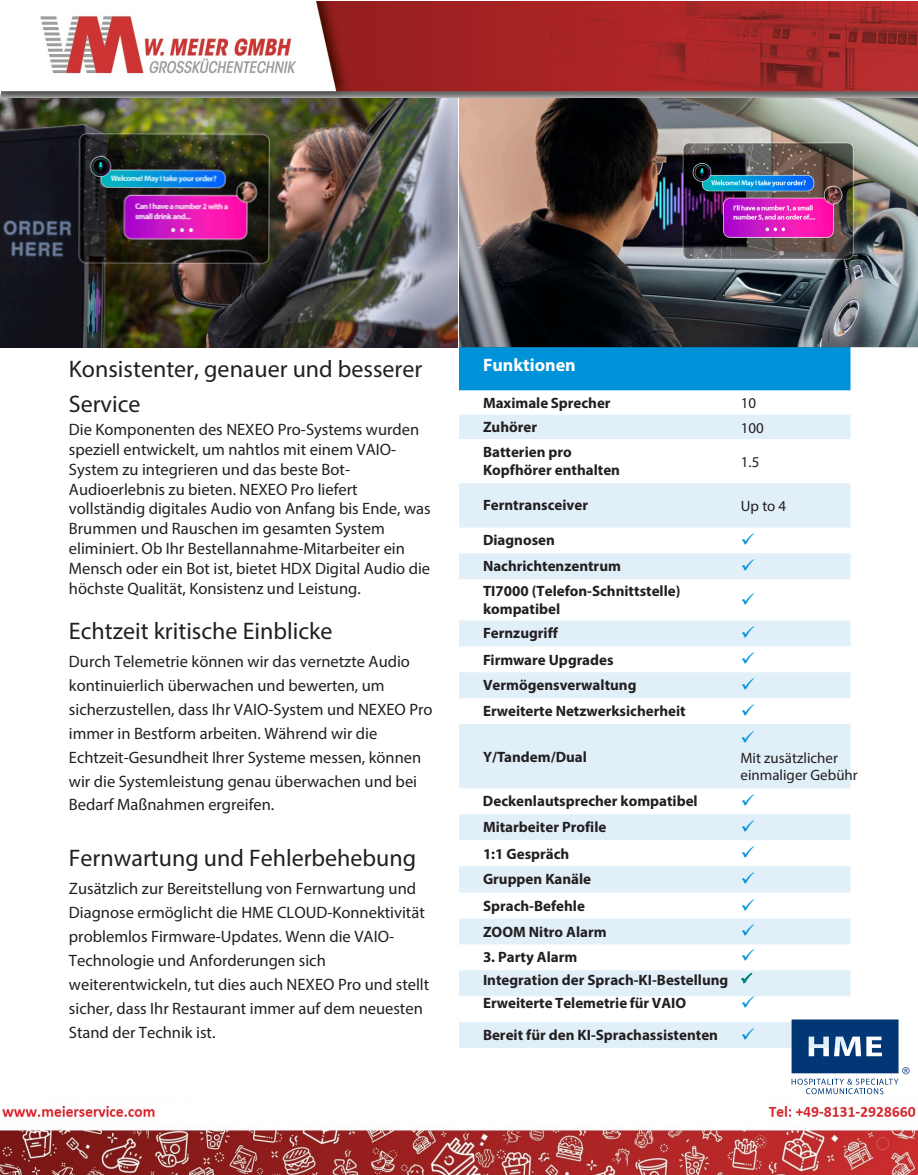
<style>
.page{position:relative;width:918px;height:1175px;background:#fff}
.page>*{position:absolute;margin:0;border:0;box-sizing:border-box;transform-origin:0 0}
.t1{font:24px/35px "Myriad Pro";color:#231f20}
.t2{font:700 18px "Myriad Pro";color:#fff}
.t3{font:16.5px/19.8px "Myriad Pro";color:#231f20}
.t4{font:700 15px/18px "Myriad Pro";color:#231f20}
.t5{font:15px/17.4px "Myriad Pro";color:#231f20}
.s1{color:#008080}
</style>
<div class="page">
<div style="left:459px;top:347px;width:391px;height:43px;background:#0092d8"></div>
<svg style="left:459px;top:415px;width:391px;height:633px;fill:#e1eff9"></svg>
<svg style="left:792px;top:1019px;width:118px;height:75px"></svg>
<img style="left:459px;top:98px;width:459px;height:249px">
<img style="left:0;top:94px;width:457px;height:253px">
<img style="left:0;top:1105px;width:918px;height:69px">
<img style="left:1px;top:1px;width:917px;height:97px">
<svg style="left:742px;top:533px;width:12px;height:12px"></svg>
<svg style="left:742px;top:559px;width:12px;height:12px"></svg>
<svg style="left:742px;top:593px;width:12px;height:11px"></svg>
<svg style="left:742px;top:626px;width:12px;height:12px"></svg>
<svg style="left:742px;top:652px;width:12px;height:12px"></svg>
<svg style="left:742px;top:678px;width:12px;height:12px"></svg>
<svg style="left:742px;top:704px;width:12px;height:12px"></svg>
<svg style="left:742px;top:731px;width:12px;height:11px"></svg>
<svg style="left:742px;top:794px;width:12px;height:12px"></svg>
<svg style="left:742px;top:820px;width:12px;height:12px"></svg>
<svg style="left:742px;top:846px;width:12px;height:12px"></svg>
<svg style="left:742px;top:872px;width:12px;height:12px"></svg>
<svg style="left:742px;top:898px;width:12px;height:12px"></svg>
<svg style="left:742px;top:924px;width:12px;height:12px"></svg>
<svg style="left:742px;top:949px;width:12px;height:11px"></svg>
<svg style="left:742px;top:995px;width:12px;height:12px"></svg>
<svg style="left:742px;top:1028px;width:12px;height:11px"></svg>
<p class="t1" style="left:69px;top:351px;width:355px">Konsistenter, genauer und besserer<br>Service</p>
<p class="t3" style="left:69px;top:419px;width:363px">Die Komponenten des NEXEO Pro-Systems wurden speziell entwickelt, um nahtlos mit einem VAIO-System zu integrieren und das beste Bot-Audioerlebnis zu bieten. NEXEO Pro liefert vollständig digitales Audio von Anfang bis Ende, was Brummen und Rauschen im gesamten System eliminiert. Ob Ihr Bestellannahme-Mitarbeiter ein Mensch oder ein Bot ist, bietet HDX Digital Audio die höchste Qualität, Konsistenz und Leistung.</p>
<p class="t1" style="left:69px;top:613px;width:265px">Echtzeit kritische Einblicke</p>
<p class="t3" style="left:69px;top:649px;width:365px;line-height:23.9px">Durch Telemetrie können wir das vernetzte Audio kontinuierlich überwachen und bewerten, um sicherzustellen, dass Ihr VAIO-System und NEXEO Pro immer in Bestform arbeiten. Während wir die Echtzeit-Gesundheit Ihrer Systeme messen, können wir die Systemleistung genau überwachen und bei Bedarf Maßnahmen ergreifen.</p>
<p class="t1" style="left:69px;top:840px;width:349px">Fernwartung und Fehlerbehebung</p>
<p class="t3" style="left:69px;top:876px;width:362px;line-height:24px">Zusätzlich zur Bereitstellung von Fernwartung und Diagnose ermöglicht die HME CLOUD-Konnektivität problemlos Firmware-Updates. Wenn die VAIO-Technologie und Anforderungen sich weiterentwickeln, tut dies auch NEXEO Pro und stellt sicher, dass Ihr Restaurant immer auf dem neuesten Stand der Technik ist.</p>
<p class="t2" style="left:483px;top:353px;width:94px">Funktionen</p>
<p class="t4" style="left:483px;top:393px;width:129px">Maximale Sprecher</p>
<p class="t5" style="left:741px;top:394px;width:17px">10</p>
<p class="t4" style="left:483px;top:417px;width:56px">Zuhörer</p>
<p class="t5" style="left:741px;top:418px;width:25px">100</p>
<p class="t4" style="left:483px;top:442px;width:139px">Batterien pro<br>Kopfhörer enthalten</p>
<p class="t5" style="left:741px;top:453px;width:20px">1.5</p>
<p class="t4" style="left:483px;top:496px;width:107px">Ferntransceiver</p>
<p class="t5" style="left:741px;top:497px;width:47px">Up to 4</p>
<p class="t4" style="left:483px;top:531px;width:73px">Diagnosen</p>
<p class="t4" style="left:483px;top:556px;width:139px">Nachrichtenzentrum</p>
<p class="t4" style="left:483px;top:581px;width:199px">TI7000 (Telefon-Schnittstelle) kompatibel</p>
<p class="t4" style="left:483px;top:624px;width:76px">Fernzugriff</p>
<p class="t4" style="left:483px;top:650px;width:132px">Firmware Upgrades</p>
<p class="t4" style="left:483px;top:675px;width:155px">Vermögensverwaltung</p>
<p class="t4" style="left:483px;top:701px;width:204px">Erweiterte Netzwerksicherheit</p>
<p class="t4" style="left:483px;top:747px;width:105px">Y/Tandem/Dual</p>
<p class="t5" style="left:741px;top:748px;width:119px">Mit zusätzlicher einmaliger Gebühr</p>
<p class="t4" style="left:483px;top:791px;width:216px">Deckenlautsprecher kompatibel</p>
<p class="t4" style="left:483px;top:817px;width:125px">Mitarbeiter Profile</p>
<p class="t4" style="left:483px;top:844px;width:88px">1:1 Gespräch</p>
<p class="t4" style="left:483px;top:869px;width:110px">Gruppen Kanäle</p>
<p class="t4" style="left:483px;top:896px;width:103px">Sprach-Befehle</p>
<p class="t4" style="left:483px;top:922px;width:125px">ZOOM Nitro Alarm</p>
<p class="t4" style="left:483px;top:947px;width:96px">3. Party Alarm</p>
<p class="t4" style="left:483px;top:967px;width:271px;line-height:23px">Integration der Sprach-KI-Bestellung <span class="s1">✓<br></span>Erweiterte Telemetrie für VAIO</p>
<p class="t4" style="left:483px;top:1025px;width:237px">Bereit für den KI-Sprachassistenten</p>
</div>
